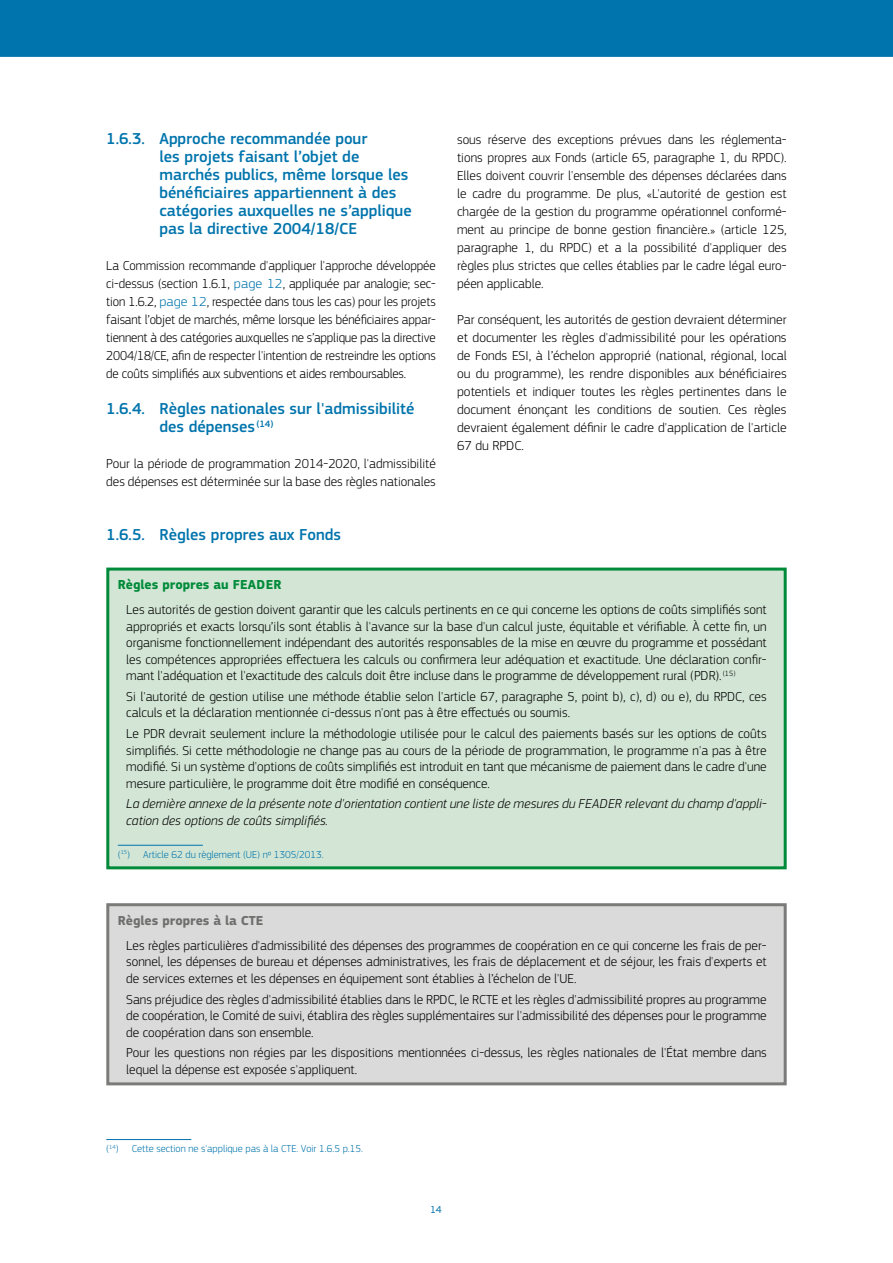
<style>
.page{position:relative;width:893px;height:1263px;background:#fff}
.page>*{position:absolute;margin:0;border:0;box-sizing:border-box;transform-origin:0 0}
.t1{font:500 16.5px/18px "EC Square Sans Pro";color:#0074ac}
.t2{font:300 13.5px/18px "EC Square Sans Pro";color:#000;text-align:justify}
.t3{font:italic 300 13.5px/16.5px "EC Square Sans Pro";color:#000}
.t4{font:700 13.5px "EC Square Sans Pro";color:#008b3a}
.t5{font:700 13.5px "EC Square Sans Pro";color:#6f6f6e}
.t6{font:300 10.5px "EC Square Sans Pro";color:#0074ac}
.t7{font:10.5px "EC Square Sans Pro";color:#0074ac}
.s1{color:#0074ac}
</style>
<div class="page">
<div style="left:0;top:0;width:893px;height:57px;background:#0074ac"></div>
<hr style="left:106px;top:1139px;width:85px;height:1px;background:#0074ac">
<div style="left:108px;top:905px;width:677px;height:179px;background:#dadada"></div>
<div style="left:106px;top:903px;width:681px;height:182px;border:3px solid #7b7b7a"></div>
<div style="left:108px;top:569px;width:677px;height:299px;background:#d3e6d5"></div>
<hr style="left:118px;top:845px;width:85px;height:1px;background:#0074ac">
<div style="left:106px;top:567px;width:681px;height:302px;border:3px solid #008b3a"></div>
<p class="t1" style="left:159px;top:130px;width:254px;text-indent:-53px">1.6.3. Approche recommandée pour<br>les projets faisant l’objet de marchés publics, même lorsque les bénéficiaires appartiennent à des catégories auxquelles ne s’applique pas la directive 2004/18/CE</p>
<p class="t2" style="left:106px;top:256px;width:331px">La Commission recommande d'appliquer l'approche développée ci-dessus (section 1.6.1, <span class="s1">page 12</span>, appliquée par analogie; sec&shy;tion 1.6.2, <span class="s1">page 12</span>, respectée dans tous les cas) pour les projets faisant l’objet de marchés, même lorsque les bénéficiaires appar&shy;tiennent à des catégories auxquelles ne s’applique pas la directive 2004/18/CE, afin de respecter l'intention de restreindre les options de coûts simplifiés aux subventions et aides remboursables.</p>
<p class="t1" style="left:159px;top:400px;width:257px;text-indent:-53px">1.6.4. Règles nationales sur l'admissibilité des dépenses<sup>(14)</sup></p>
<p class="t2" style="left:106px;top:454px;width:331px">Pour la période de programmation 2014-2020, l'admissibilité des dépenses est déterminée sur la base des règles nationales</p>
<p class="t1" style="left:106px;top:526px;width:236px">1.6.5. Règles propres aux Fonds</p>
<p class="t2" style="left:457px;top:130px;width:331px">sous réserve des exceptions prévues dans les réglementa&shy;tions propres aux Fonds (article 65, paragraphe 1, du RPDC).<br>Elles doivent couvrir l'ensemble des dépenses déclarées dans le cadre du programme. De plus, «L'autorité de gestion est chargée de la gestion du programme opérationnel conformé&shy;ment au principe de bonne gestion financière.» (article 125, paragraphe 1, du RPDC) et a la possibilité d'appliquer des règles plus strictes que celles établies par le cadre légal euro&shy;péen applicable.</p>
<p class="t2" style="left:457px;top:310px;width:331px">Par conséquent, les autorités de gestion devraient déterminer et documenter les règles d'admissibilité pour les opérations de Fonds ESI, à l’échelon approprié (national, régional, local ou du programme), les rendre disponibles aux bénéficiaires potentiels et indiquer toutes les règles pertinentes dans le document énonçant les conditions de soutien. Ces règles devraient également définir le cadre d'application de l'article 67 du RPDC.</p>
<p class="t4" style="left:118px;top:577px;width:165px">Règles propres au FEADER</p>
<p class="t2" style="left:126px;top:601px;width:642px;line-height:16.5px">Les autorités de gestion doivent garantir que les calculs pertinents en ce qui concerne les options de coûts simplifiés sont appropriés et exacts lorsqu’ils sont établis à l'avance sur la base d'un calcul juste, équitable et vérifiable. À cette fin, un organisme fonctionnellement indépendant des autorités responsables de la mise en œuvre du programme et possédant les compétences appropriées effectuera les calculs ou confirmera leur adéquation et exactitude. Une déclaration confir&shy;mant l'adéquation et l'exactitude des calculs doit être incluse dans le programme de développement rural (PDR).<sup>(15)</sup></p>
<p class="t2" style="left:126px;top:688px;width:642px;line-height:16.5px">Si l'autorité de gestion utilise une méthode établie selon l'article 67, paragraphe 5, point b), c), d) ou e), du RPDC, ces calculs et la déclaration mentionnée ci-dessus n'ont pas à être effectués ou soumis.</p>
<p class="t2" style="left:126px;top:725px;width:642px;line-height:16.5px">Le PDR devrait seulement inclure la méthodologie utilisée pour le calcul des paiements basés sur les options de coûts simplifiés. Si cette méthodologie ne change pas au cours de la période de programmation, le programme n'a pas à être modifié. Si un système d'options de coûts simplifiés est introduit en tant que mécanisme de paiement dans le cadre d'une mesure particulière, le programme doit être modifié en conséquence.</p>
<p class="t3" style="left:126px;top:796px;width:642px">La dernière annexe de la présente note d'orientation contient une liste de mesures du FEADER relevant du champ d'appli&shy;cation des options de coûts simplifiés.</p>
<p class="t6" style="left:118px;top:848px;width:207px">(<sup>15</sup>) Article 62 du règlement (UE) nº 1305/2013.</p>
<p class="t5" style="left:118px;top:912px;width:147px">Règles propres à la CTE</p>
<p class="t2" style="left:126px;top:937px;width:642px;line-height:16.5px">Les règles particulières d'admissibilité des dépenses des programmes de coopération en ce qui concerne les frais de per&shy;sonnel, les dépenses de bureau et dépenses administratives, les frais de déplacement et de séjour, les frais d'experts et de services externes et les dépenses en équipement sont établies à l’échelon de l'UE.</p>
<p class="t2" style="left:126px;top:991px;width:642px;line-height:16.5px">Sans préjudice des règles d'admissibilité établies dans le RPDC, le RCTE et les règles d'admissibilité propres au programme de coopération, le Comité de suivi, établira des règles supplémentaires sur l'admissibilité des dépenses pour le programme de coopération dans son ensemble.</p>
<p class="t2" style="left:126px;top:1044px;width:642px;line-height:16.5px">Pour les questions non régies par les dispositions mentionnées ci-dessus, les règles nationales de l'État membre dans lequel la dépense est exposée s'appliquent.</p>
<p class="t6" style="left:106px;top:1142px;width:258px">(<sup>14</sup>) Cette section ne s'applique pas à la CTE. Voir 1.6.5 p.15.</p>
<p class="t7" style="left:430px;top:1203px;width:13px">14</p>
</div>
